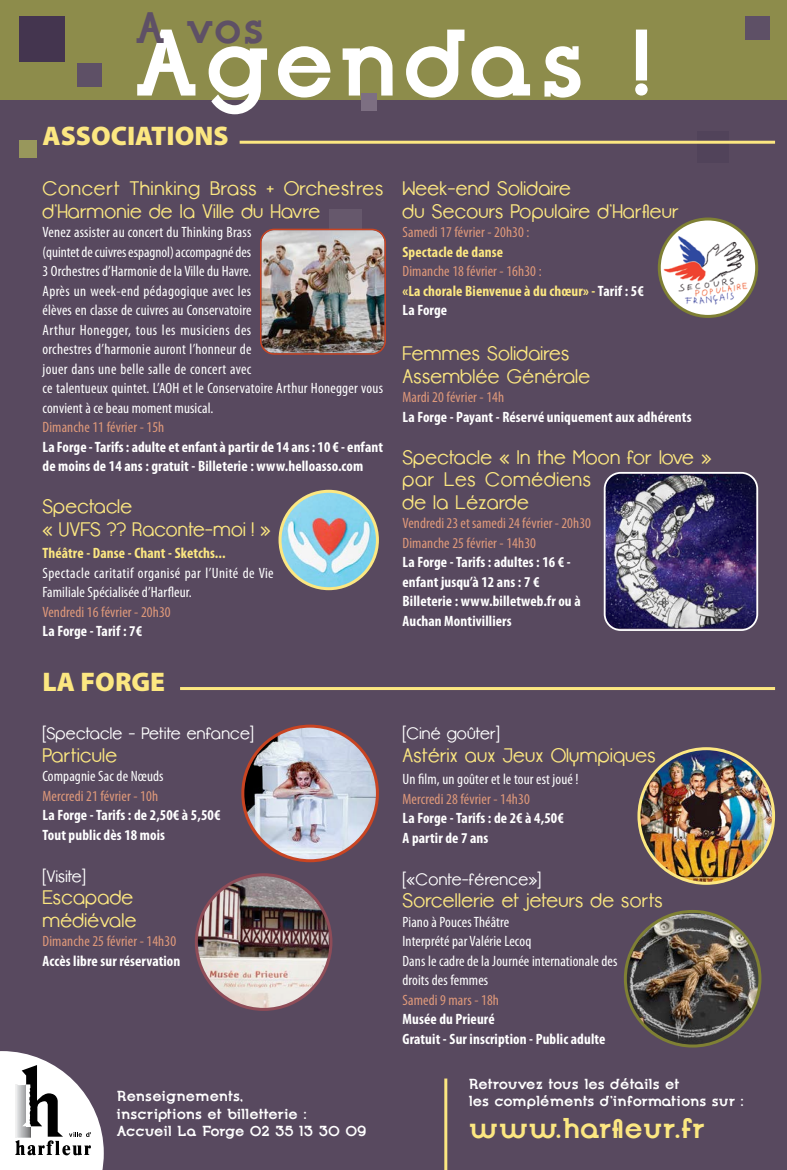
<style>
.page{position:relative;width:787px;height:1170px;background:#fff}
.page>*{position:absolute;margin:0;border:0;box-sizing:border-box;transform-origin:0 0}
.texte_courant{font:700 94.2px "Opificio Serif";letter-spacing:.055em;color:#fff}
.texte_courant-2{font:700 43.8px "Opificio Serif";color:#5e5066}
.texte_courant-3{font:700 28.5px "Opificio Serif";letter-spacing:.015em;color:#fce781}
.texte_courant-4{font:900 27px "Myriad Pro";color:#fce781}
.texte_courant-5{font:19.5px/22.5px "Opificio";letter-spacing:.015em;color:#fce781}
.texte_courant-6{font:19.5px/22.5px "Opificio";letter-spacing:.035em;color:#fce781}
.texte_courant-7{font:16.5px "Opificio";letter-spacing:.015em;color:#fff}
.texte_courant-8{font:condensed 15px/19.5px "Myriad Pro";letter-spacing:.01em;color:#fff}
.texte_courant-9{font:700 condensed 15px/19.5px "Myriad Pro";letter-spacing:.01em;color:#fff}
.texte_courant-10{font:condensed 15px "Myriad Pro";letter-spacing:.01em;color:#df997a}
.texte_courant-11{font:700 condensed 15px "Myriad Pro";letter-spacing:.01em;color:#fce781}
.texte_courant-12{font:condensed 15px/19.5px "Myriad Pro";letter-spacing:.03em;color:#fff}
.texte_courant-13{font:700 14.55px "Opificio Serif";letter-spacing:.015em;color:#fff}
.texte_courant-14{font:700 14.55px "Opificio Serif";letter-spacing:-.005em;color:#fff}
.s1{color:#fff}
</style>
<div class="page">
<div style="left:0;top:0;width:786px;height:1169px;background:#58495f"></div>
<div style="left:0;top:0;width:786px;height:100px;background:#8d8c4b"></div>
<div style="left:19px;top:16px;width:45px;height:46px;background:#44354f"></div>
<div style="left:77px;top:64px;width:25px;height:23px;background:#5e5066"></div>
<div style="left:745px;top:17px;width:24px;height:23px;background:#5e5066"></div>
<div style="left:19px;top:141px;width:17px;height:17px;background:#98975c"></div>
<div style="left:329px;top:210px;width:32px;height:33px;background:#66586c"></div>
<div style="left:361px;top:94px;width:16px;height:17px;background:#7d6f82"></div>
<div style="left:697px;top:131px;width:31px;height:31px;background:#51435a"></div>
<svg style="left:0;top:1051px;width:104px;height:118px"></svg>
<hr style="left:444px;top:1078px;width:3px;height:91px;background:#fce781">
<hr style="left:240px;top:141px;width:535px;height:3px;background:#fce781">
<hr style="left:180px;top:687px;width:595px;height:3px;background:#fce781">
<img style="left:261px;top:231px;width:123px;height:122px">
<div style="left:260px;top:229px;width:126px;height:125px;border:2px solid #c84422;border-radius:14px"></div>
<img style="left:280px;top:491px;width:97px;height:97px;border-radius:49px">
<div style="left:278px;top:489px;width:101px;height:101px;border:3px solid #fce781;border-radius:50%"></div>
<svg style="left:659px;top:219px;width:97px;height:97px"></svg>
<img style="left:663px;top:226px;width:86px;height:87px">
<div style="left:657px;top:217px;width:101px;height:101px;border:3px solid #7f8034;border-radius:50%"></div>
<img style="left:606px;top:475px;width:149px;height:153px">
<div style="left:603px;top:472px;width:155px;height:159px;border:2px solid #fff;border-radius:16px"></div>
<img style="left:243px;top:726px;width:134px;height:134px;border-radius:67px">
<div style="left:241px;top:724px;width:138px;height:138px;border:3px solid #c84422;border-radius:50%"></div>
<img style="left:196px;top:874px;width:135px;height:135px;border-radius:67px">
<div style="left:195px;top:873px;width:137px;height:137px;border:3px solid #8f4c58;border-radius:50%"></div>
<img style="left:639px;top:748px;width:134px;height:135px;border-radius:67px">
<div style="left:637px;top:747px;width:138px;height:137px;border:3px solid #fce781;border-radius:50%"></div>
<img style="left:625px;top:911px;width:135px;height:134px;border-radius:67px">
<div style="left:624px;top:909px;width:137px;height:138px;border:3px solid #7f8034;border-radius:50%"></div>
<p class="texte_courant-2" style="left:135px;top:2px;width:130px">A vos</p>
<p class="texte_courant" style="left:135px;top:6px;width:519px">Agendas !</p>
<p class="texte_courant-4" style="left:43px;top:118px;width:188px">ASSOCIATIONS</p>
<p class="texte_courant-5" style="left:43px;top:178px;width:342px">Concert Thinking Brass + Orchestres d’Harmonie de la Ville du Havre</p>
<p class="texte_courant-8" style="left:43px;top:222px;width:342px">Venez assister au concert du Thinking Brass<br>(quintet de cuivres espagnol) accompagné des<br>3 Orchestres d’Harmonie de la Ville du Havre.<br>Après un week-end pédagogique avec les<br>élèves en classe de cuivres au Conservatoire<br>Arthur Honegger, tous les musiciens des<br>orchestres d’harmonie auront l’honneur de<br>jouer dans une belle salle de concert avec<br>ce talentueux quintet. L’AOH et le Conservatoire Arthur Honegger vous convient à ce beau moment musical.</p>
<p class="texte_courant-10" style="left:43px;top:418px;width:123px">Dimanche 11 février - 15h</p>
<p class="texte_courant-9" style="left:43px;top:436px;width:342px">La Forge - Tarifs : adulte et enfant à partir de 14 ans : 10 € - enfant de moins de 14 ans : gratuit - Billeterie : www.helloasso.com</p>
<p class="texte_courant-5" style="left:43px;top:496px;width:91px">Spectacle</p>
<p class="texte_courant-5" style="left:43px;top:518px;width:230px">« UVFS ?? Raconte-moi ! »</p>
<p class="texte_courant-11" style="left:43px;top:544px;width:184px">Théâtre - Danse - Chant - Sketchs...</p>
<p class="texte_courant-12" style="left:43px;top:563px;width:233px">Spectacle caritatif organisé par l’Unité de Vie<br>Familiale Spécialisée d’Harfleur.</p>
<p class="texte_courant-10" style="left:43px;top:603px;width:130px">Vendredi 16 février - 20h30</p>
<p class="texte_courant-9" style="left:43px;top:621px;width:101px">La Forge - Tarif : 7€</p>
<p class="texte_courant-4" style="left:43px;top:664px;width:124px">LA FORGE</p>
<p class="texte_courant-7" style="left:43px;top:724px;width:213px">[Spectacle - Petite enfance]</p>
<p class="texte_courant-5" style="left:43px;top:744px;width:76px">Particule</p>
<p class="texte_courant-8" style="left:43px;top:766px;width:122px">Compagnie Sac de Nœuds</p>
<p class="texte_courant-10" style="left:43px;top:786px;width:117px">Mercredi 21 février - 10h</p>
<p class="texte_courant-9" style="left:43px;top:805px;width:179px">La Forge - Tarifs : de 2,50€ à 5,50€</p>
<p class="texte_courant-9" style="left:43px;top:824px;width:124px">Tout public dès 18 mois</p>
<p class="texte_courant-7" style="left:43px;top:866px;width:45px">[Visite]</p>
<p class="texte_courant-5" style="left:43px;top:886px;width:95px">Escapade médiévale</p>
<p class="texte_courant-10" style="left:43px;top:932px;width:135px">Dimanche 25 février - 14h30</p>
<p class="texte_courant-9" style="left:43px;top:950px;width:139px">Accès libre sur réservation</p>
<p class="texte_courant-13" style="left:117px;top:1087px;width:127px">Renseignements,</p>
<p class="texte_courant-13" style="left:117px;top:1104px;width:191px">inscriptions et billetterie :</p>
<p class="texte_courant-14" style="left:117px;top:1122px;width:251px">Accueil La Forge 02 35 13 30 09</p>
<p class="texte_courant-5" style="left:402px;top:178px;width:170px">Week-end Solidaire</p>
<p class="texte_courant-5" style="left:402px;top:200px;width:278px">du Secours Populaire d’Harfleur</p>
<p class="texte_courant-10" style="left:402px;top:223px;width:128px">Samedi 17 février - 20h30 :</p>
<p class="texte_courant-11" style="left:402px;top:242px;width:102px">Spectacle de danse</p>
<p class="texte_courant-10" style="left:402px;top:262px;width:141px">Dimanche 18 février - 16h30 :</p>
<p class="texte_courant-11" style="left:402px;top:281px;width:243px">«La chorale Bienvenue à du chœur» - <span class="s1">Tarif : 5€</span></p>
<p class="texte_courant-9" style="left:402px;top:300px;width:46px">La Forge</p>
<p class="texte_courant-5" style="left:402px;top:343px;width:168px">Femmes Solidaires</p>
<p class="texte_courant-5" style="left:402px;top:365px;width:189px">Assemblée Générale</p>
<p class="texte_courant-10" style="left:402px;top:388px;width:103px">Mardi 20 février - 14h</p>
<p class="texte_courant-9" style="left:402px;top:406px;width:290px">La Forge - Payant - Réservé uniquement aux adhérents</p>
<p class="texte_courant-5" style="left:402px;top:446px;width:310px">Spectacle « In the Moon for love »</p>
<p class="texte_courant-6" style="left:402px;top:469px;width:190px">par Les Comédiens de la Lézarde</p>
<p class="texte_courant-10" style="left:402px;top:514px;width:190px">Vendredi 23 et samedi 24 février - 20h30</p>
<p class="texte_courant-10" style="left:402px;top:534px;width:135px">Dimanche 25 février - 14h30</p>
<p class="texte_courant-9" style="left:402px;top:552px;width:170px">La Forge - Tarifs : adultes : 16 € - enfant jusqu’à 12 ans : 7 €</p>
<p class="texte_courant-9" style="left:402px;top:591px;width:180px">Billeterie : www.billetweb.fr ou à<br>Auchan Montivilliers</p>
<p class="texte_courant-7" style="left:402px;top:724px;width:99px">[Ciné goûter]</p>
<p class="texte_courant-5" style="left:402px;top:744px;width:254px">Astérix aux Jeux Olympiques</p>
<p class="texte_courant-8" style="left:402px;top:769px;width:178px">Un film, un goûter et le tour est joué !</p>
<p class="texte_courant-10" style="left:402px;top:789px;width:129px">Mercredi 28 février - 14h30</p>
<p class="texte_courant-9" style="left:402px;top:808px;width:163px">La Forge - Tarifs : de 2€ à 4,50€</p>
<p class="texte_courant-9" style="left:402px;top:827px;width:87px">A partir de 7 ans</p>
<p class="texte_courant-7" style="left:402px;top:869px;width:140px">[«Conte-férence»]</p>
<p class="texte_courant-5" style="left:402px;top:889px;width:262px">Sorcellerie et jeteurs de sorts</p>
<p class="texte_courant-8" style="left:402px;top:911px;width:108px">Piano à Pouces Théâtre</p>
<p class="texte_courant-8" style="left:402px;top:931px;width:130px">Interprété par Valérie Lecoq</p>
<p class="texte_courant-8" style="left:402px;top:950px;width:216px">Dans le cadre de la Journée internationale des droits des femmes</p>
<p class="texte_courant-10" style="left:402px;top:990px;width:98px">Samedi 9 mars - 18h</p>
<p class="texte_courant-9" style="left:402px;top:1009px;width:94px">Musée du Prieuré</p>
<p class="texte_courant-9" style="left:402px;top:1028px;width:204px">Gratuit - Sur inscription - Public adulte</p>
<p class="texte_courant-13" style="left:469px;top:1074px;width:212px">Retrouvez tous les détails et</p>
<p class="texte_courant-13" style="left:469px;top:1092px;width:276px">les compléments d’informations sur :</p>
<p class="texte_courant-3" style="left:469px;top:1110px;width:237px">www.harfleur.fr</p>
</div>
